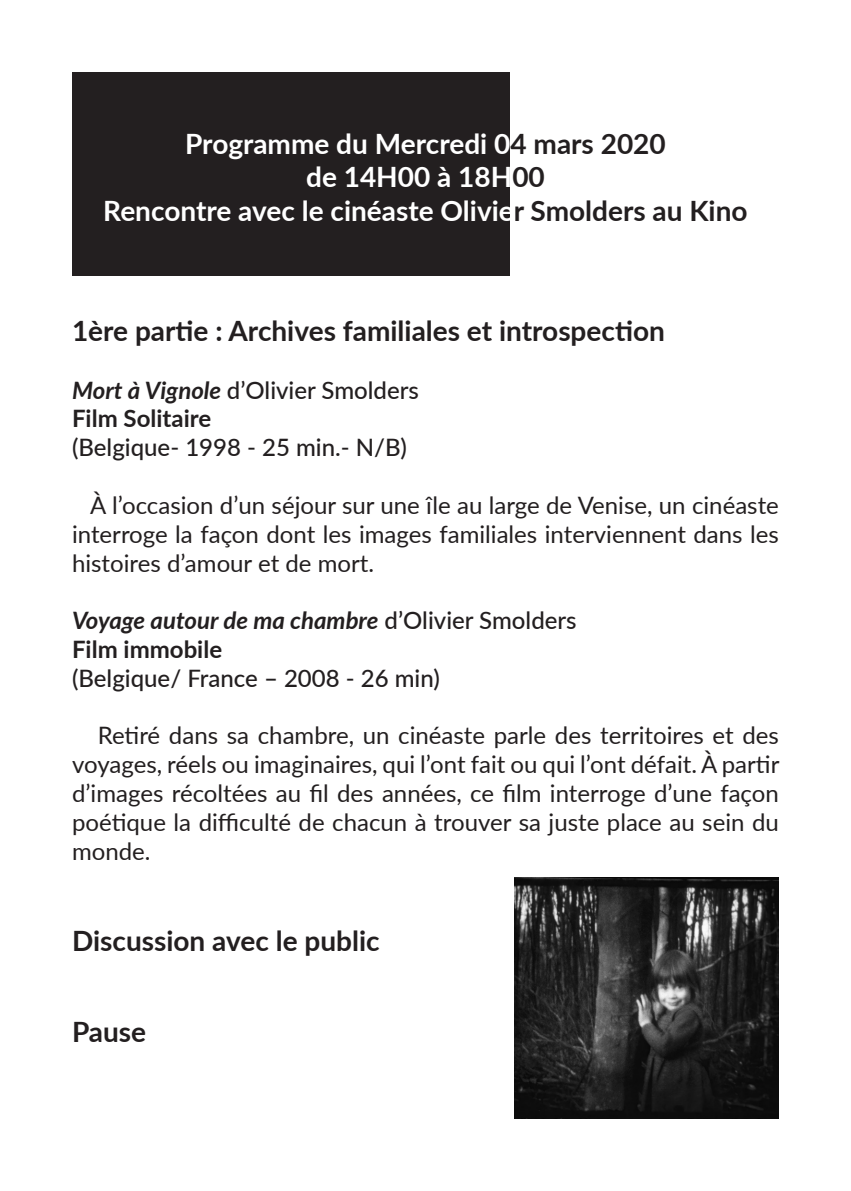
<style>
.page{position:relative;width:851px;height:1191px;background:#fff}
.page>*{position:absolute;margin:0;border:0;box-sizing:border-box;transform-origin:0 0}
.t1{font:700 28px/33.6px "Lato";color:#fff;text-align:center}
.t2{font:700 28px "Lato";color:#231f20}
.t3{font:24px/28.8px "Lato";color:#231f20;text-align:justify}
.t4{font:500 24px/28.8px "Lato";color:#231f20}
.t5{font:italic 700 24px/28.8px "Lato";color:#231f20}
.s1{color:#231f20}
.s2{font-weight:700;font-style:italic}
.s3{font-weight:700}
.s4{font-weight:500;font-style:normal}
.s5{font-style:normal}
</style>
<div class="page">
<div style="left:72px;top:72px;width:437px;height:203px;background:#231f20"></div>
<img style="left:514px;top:877px;width:264px;height:242px">
<p class="t1" style="left:103px;top:126px;width:645px">Programme du Mercredi 0<span class="s1">4 mars 2020<br></span>de 14H00 à 18H<span class="s1">00<br></span>Rencontre avec le cinéaste Olivie<span class="s1">r Smolders au Kino</span></p>
<p class="t2" style="left:72px;top:310px;width:594px">1ère partie : Archives familiales et introspection</p>
<p class="t4" style="left:72px;top:374px;width:348px"><span class="s2">Mort à Vignole</span> d’Olivier Smolders<br><span class="s3">Film Solitaire</span></p>
<p class="t4" style="left:72px;top:432px;width:336px">(Belgique- 1998 - 25 min.- N/B)</p>
<p class="t3" style="left:72px;top:490px;width:708px;text-indent:18px">À l’occasion d’un séjour sur une île au large de Venise, un cinéaste interroge la façon dont les images familiales interviennent dans les histoires d’amour et de mort.</p>
<p class="t5" style="left:72px;top:605px;width:506px">Voyage autour de ma chambre <span class="s4">d’Olivier Smolders<br></span><span class="s5">Film immobile</span></p>
<p class="t4" style="left:72px;top:662px;width:369px">(Belgique/ France – 2008 - 26 min)</p>
<p class="t3" style="left:72px;top:720px;width:708px;text-indent:26px">Retiré dans sa chambre, un cinéaste parle des territoires et des voyages, réels ou imaginaires, qui l’ont fait ou qui l’ont défait. À partir d’images récoltées au fil des années, ce film interroge d’une façon poétique la difficulté de chacun à trouver sa juste place au sein du monde.</p>
<p class="t2" style="left:72px;top:920px;width:309px">Discussion avec le public</p>
<p class="t2" style="left:72px;top:1011px;width:76px">Pause</p>
</div>
